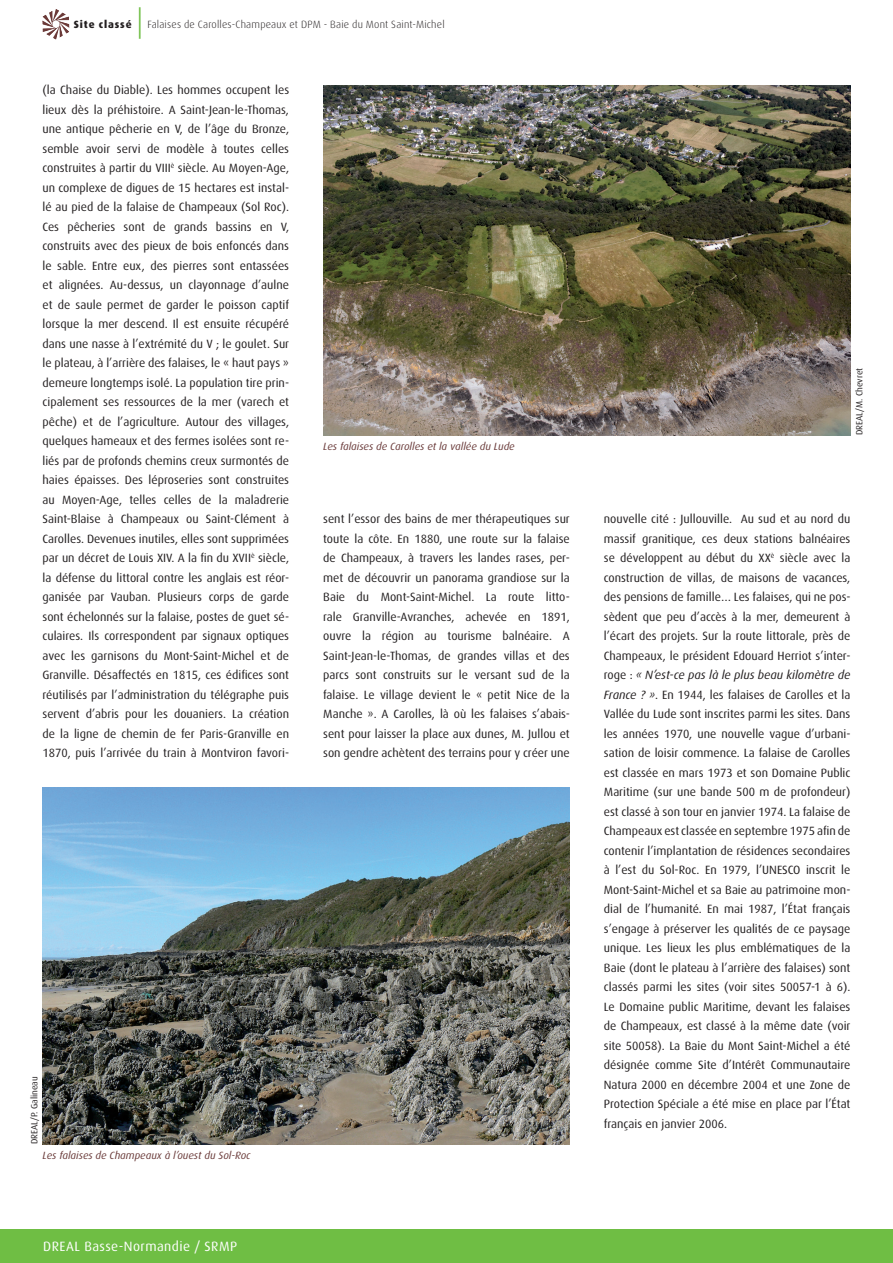
<style>
.page{position:relative;width:893px;height:1263px;background:#fff}
.page>*{position:absolute;margin:0;border:0;box-sizing:border-box;transform-origin:0 0}
.t1{font:300 31.5px "Dax OT";color:#6fbe44}
.t2{font:13.5px "Dax OT";letter-spacing:.03em;color:#fff}
.t3{font:12px/19.5px "Dax OT";color:#231f20;text-align:justify}
.t4{font:italic 10.5px "Dax OT";color:#6b3c3b}
.t5{font:300 10.5px "Dax OT";letter-spacing:.02em;color:#231f20}
.t6{font:800 10.5px "Dax OT";letter-spacing:.08em;color:#231f20}
.t7{font:9px "Dax OT";color:#231f20}
.s1{font-style:italic}
</style>
<div class="page">
<div style="left:0;top:1229px;width:893px;height:34px;background:#6fbe44"></div>
<img style="left:43px;top:9px;width:13px;height:17px">
<img style="left:323px;top:85px;width:527px;height:350px">
<img style="left:43px;top:788px;width:527px;height:356px">
<p class="t6" style="left:74px;top:18px;width:59px">Site classé</p>
<p class="t1" style="left:136px;top:4px;width:8px">|</p>
<p class="t5" style="left:148px;top:18px;width:299px">Falaises de Carolles-Champeaux et DPM - Baie du Mont Saint-Michel</p>
<p class="t3" style="left:43px;top:80px;width:248px">(la Chaise du Diable). Les hommes occupent les lieux dès la préhistoire. A Saint-Jean-le-Thomas, une antique pêcherie en V, de l’âge du Bronze, semble avoir servi de modèle à toutes celles construites à partir du VIII<sup>è</sup> siècle. Au Moyen-Age, un complexe de digues de 15 hectares est instal&shy;lé au pied de la falaise de Champeaux (Sol Roc).<br>Ces pêcheries sont de grands bassins en V, construits avec des pieux de bois enfoncés dans le sable. Entre eux, des pierres sont entassées et alignées. Au-dessus, un clayonnage d’aulne et de saule permet de garder le poisson captif lorsque la mer descend. Il est ensuite récupéré dans une nasse à l’extrémité du V ; le goulet. Sur le plateau, à l’arrière des falaises, le « haut pays » demeure longtemps isolé. La population tire prin&shy;cipalement ses ressources de la mer (varech et pêche) et de l’agriculture. Autour des villages, quelques hameaux et des fermes isolées sont re&shy;liés par de profonds chemins creux surmontés de haies épaisses. Des léproseries sont construites au Moyen-Age, telles celles de la maladrerie Saint-Blaise à Champeaux ou Saint-Clément à Carolles. Devenues inutiles, elles sont supprimées par un décret de Louis XIV. A la fin du XVII<sup>è</sup> siècle, la défense du littoral contre les anglais est réor&shy;ganisée par Vauban. Plusieurs corps de garde sont échelonnés sur la falaise, postes de guet sé&shy;culaires. Ils correspondent par signaux optiques avec les garnisons du Mont-Saint-Michel et de Granville. Désaffectés en 1815, ces édifices sont réutilisés par l’administration du télégraphe puis servent d’abris pour les douaniers. La création de la ligne de chemin de fer Paris-Granville en 1870, puis l’arrivée du train à Montviron favori-</p>
<p class="t7" style="left:29px;top:1144px;width:69px;rotate:-90deg">DREAL/P. Galineau</p>
<p class="t4" style="left:43px;top:1149px;width:210px">Les falaises de Champeaux à l’ouest du Sol-Roc</p>
<p class="t2" style="left:43px;top:1239px;width:195px">DREAL Basse-Normandie / SRMP</p>
<p class="t4" style="left:323px;top:440px;width:193px">Les falaises de Carolles et la vallée du Lude</p>
<p class="t7" style="left:854px;top:435px;width:69px;rotate:-90deg">DREAL/M. Chevret</p>
<p class="t3" style="left:323px;top:510px;width:248px">sent l’essor des bains de mer thérapeutiques sur toute la côte. En 1880, une route sur la falaise de Champeaux, à travers les landes rases, per&shy;met de découvrir un panorama grandiose sur la Baie du Mont-Saint-Michel. La route litto&shy;rale Granville-Avranches, achevée en 1891, ouvre la région au tourisme balnéaire. A Saint-Jean-le-Thomas, de grandes villas et des parcs sont construits sur le versant sud de la falaise. Le village devient le « petit Nice de la Manche ». A Carolles, là où les falaises s’abais&shy;sent pour laisser la place aux dunes, M. Jullou et son gendre achètent des terrains pour y créer une</p>
<p class="t3" style="left:604px;top:510px;width:248px">nouvelle cité : Jullouville. Au sud et au nord du massif granitique, ces deux stations balnéaires se développent au début du XX<sup>è</sup> siècle avec la construction de villas, de maisons de vacances, des pensions de famille… Les falaises, qui ne pos&shy;sèdent que peu d’accès à la mer, demeurent à l’écart des projets. Sur la route littorale, près de Champeaux, le président Edouard Herriot s’inter&shy;roge : <span class="s1">« N’est-ce pas là le plus beau kilomètre de France ? »</span>. En 1944, les falaises de Carolles et la Vallée du Lude sont inscrites parmi les sites. Dans les années 1970, une nouvelle vague d’urbani&shy;sation de loisir commence. La falaise de Carolles est classée en mars 1973 et son Domaine Public Maritime (sur une bande 500 m de profondeur) est classé à son tour en janvier 1974. La falaise de Champeaux est classée en septembre 1975 afin de contenir l’implantation de résidences secondaires à l’est du Sol-Roc. En 1979, l’UNESCO inscrit le Mont-Saint-Michel et sa Baie au patrimoine mon&shy;dial de l’humanité. En mai 1987, l’État français s’engage à préserver les qualités de ce paysage unique. Les lieux les plus emblématiques de la Baie (dont le plateau à l’arrière des falaises) sont classés parmi les sites (voir sites 50057-1 à 6).<br>Le Domaine public Maritime, devant les falaises de Champeaux, est classé à la même date (voir site 50058). La Baie du Mont Saint-Michel a été désignée comme Site d’Intérêt Communautaire Natura 2000 en décembre 2004 et une Zone de Protection Spéciale a été mise en place par l’État français en janvier 2006.</p>
</div>
